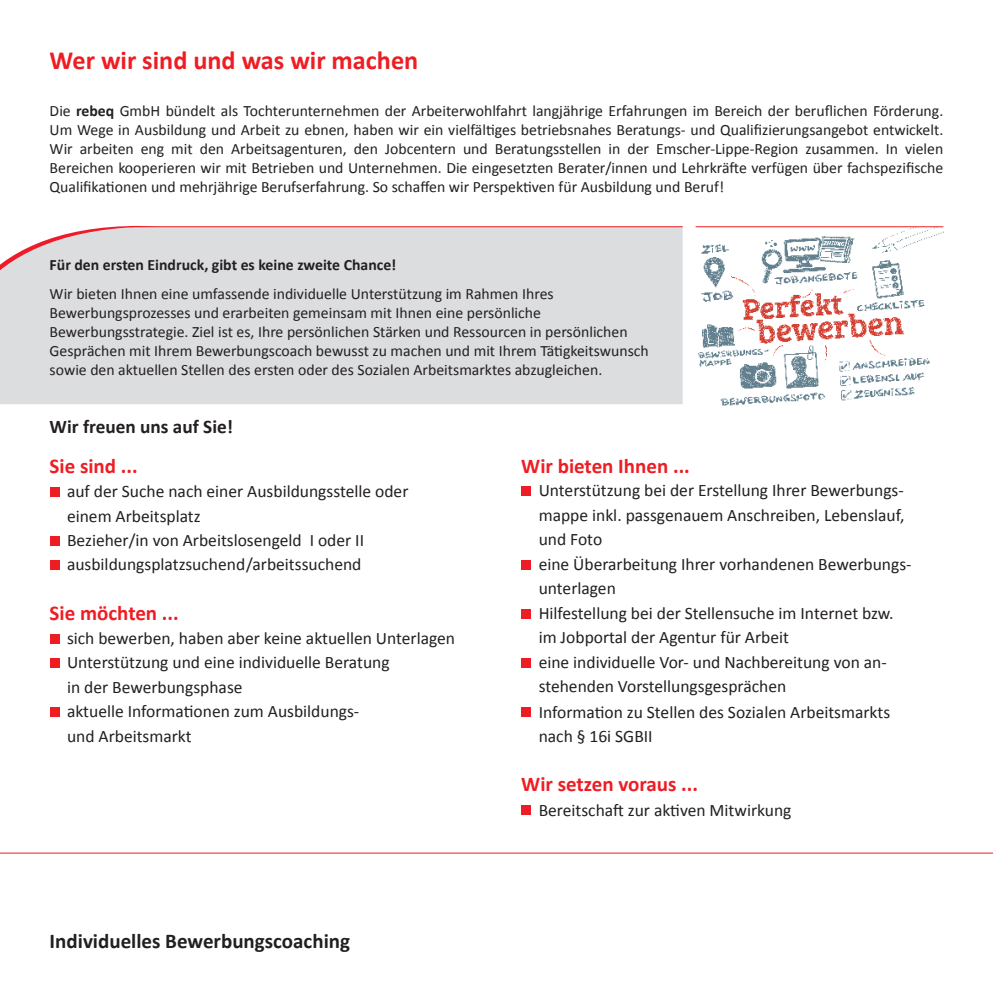
<style>
.page{position:relative;width:993px;height:993px;background:#fff}
.page>*{position:absolute;margin:0;border:0;box-sizing:border-box;transform-origin:0 0}
.t1{font:700 26.25px "Calibri";color:#ee1d23}
.t2{font:700 21px "Calibri";color:#ee1d23}
.t3{font:700 21px "Calibri";color:#231f20}
.t4{font:700 19.25px "Calibri";color:#231f20}
.t5{font:17.5px/24.5px "Calibri";color:#231f20}
.t6{font:15.75px/18.9px "Calibri";color:#231f20}
.t7{font:700 15.75px "Calibri";color:#231f20}
.s1{font-weight:700}
</style>
<div class="page">
<img style="left:695px;top:227px;width:248px;height:179px">
<img style="left:727px;top:273px;width:191px;height:89px">
<hr style="left:0;top:852px;width:992px;height:1px;background:#ee1d23">
<div style="left:0;top:227px;width:682px;height:177px;background:#dcdddf"></div>
<svg style="left:0;top:225px;width:160px;height:127px;background:#dfdbdd"></svg>
<hr style="left:129px;top:226px;width:553px;height:1px;background:#ee1d23">
<hr style="left:695px;top:226px;width:248px;height:1px;background:#ee1d23">
<div style="left:50px;top:487px;width:10px;height:10px;background:#ee1d23"></div>
<div style="left:50px;top:535px;width:10px;height:10px;background:#ee1d23"></div>
<div style="left:50px;top:560px;width:10px;height:10px;background:#ee1d23"></div>
<div style="left:50px;top:633px;width:10px;height:10px;background:#ee1d23"></div>
<div style="left:50px;top:658px;width:10px;height:10px;background:#ee1d23"></div>
<div style="left:50px;top:707px;width:10px;height:10px;background:#ee1d23"></div>
<div style="left:521px;top:486px;width:10px;height:10px;background:#ee1d23"></div>
<div style="left:521px;top:559px;width:10px;height:10px;background:#ee1d23"></div>
<div style="left:521px;top:608px;width:10px;height:10px;background:#ee1d23"></div>
<div style="left:521px;top:657px;width:10px;height:10px;background:#ee1d23"></div>
<div style="left:521px;top:706px;width:10px;height:10px;background:#ee1d23"></div>
<div style="left:521px;top:804px;width:10px;height:10px;background:#ee1d23"></div>
<h1 class="t1" style="left:50px;top:44px;width:370px">Wer wir sind und was wir machen</h1>
<p class="t6" style="left:50px;top:101px;width:894px;text-align:justify">Die <span class="s1">rebeq</span> GmbH bündelt als Tochterunternehmen der Arbeiterwohlfahrt langjährige Erfahrungen im Bereich der beruflichen Förderung.<br>Um Wege in Ausbildung und Arbeit zu ebnen, haben wir ein vielfältiges betriebsnahes Beratungs- und Qualifizierungsangebot entwickelt.<br>Wir arbeiten eng mit den Arbeitsagenturen, den Jobcentern und Beratungsstellen in der Emscher-Lippe-Region zusammen. In vielen Bereichen kooperieren wir mit Betrieben und Unternehmen. Die eingesetzten Berater/innen und Lehrkräfte verfügen über fachspezifische Qualifikationen und mehrjährige Berufserfahrung. So schaffen wir Perspektiven für Ausbildung und Beruf!</p>
<p class="t7" style="left:50px;top:255px;width:348px">Für den ersten Eindruck, gibt es keine zweite Chance!</p>
<p class="t6" style="left:50px;top:284px;width:600px">Wir bieten Ihnen eine umfassende individuelle Unterstützung im Rahmen Ihres Bewerbungsprozesses und erarbeiten gemeinsam mit Ihnen eine persönliche Bewerbungsstrategie. Ziel ist es, Ihre persönlichen Stärken und Ressourcen in persönlichen Gesprächen mit Ihrem Bewerbungscoach bewusst zu machen und mit Ihrem Tätigkeitswunsch sowie den aktuellen Stellen des ersten oder des Sozialen Arbeitsmarktes abzugleichen.</p>
<p class="t4" style="left:50px;top:414px;width:185px">Wir freuen uns auf Sie!</p>
<h2 class="t2" style="left:50px;top:452px;width:90px">Sie sind ...</h2>
<p class="t5" style="left:67px;top:479px;width:343px">auf der Suche nach einer Ausbildungsstelle oder einem Arbeitsplatz<br>Bezieher/in von Arbeitslosengeld I oder II ausbildungsplatzsuchend/arbeitssuchend</p>
<h2 class="t2" style="left:50px;top:599px;width:131px">Sie möchten ...</h2>
<p class="t5" style="left:67px;top:625px;width:389px">sich bewerben, haben aber keine aktuellen Unterlagen Unterstützung und eine individuelle Beratung<br>in der Bewerbungsphase<br>aktuelle Informationen zum Ausbildungs-<br>und Arbeitsmarkt</p>
<h2 class="t3" style="left:50px;top:927px;width:302px">Individuelles Bewerbungscoaching</h2>
<h2 class="t2" style="left:521px;top:452px;width:170px">Wir bieten Ihnen ...</h2>
<p class="t5" style="left:538px;top:478px;width:373px">Unterstützung bei der Erstellung Ihrer Bewerbungs&shy;mappe inkl. passgenauem Anschreiben, Lebenslauf, und Foto<br>eine Überarbeitung Ihrer vorhandenen Bewerbungs&shy;unterlagen<br>Hilfestellung bei der Stellensuche im Internet bzw. im Jobportal der Agentur für Arbeit<br>eine individuelle Vor- und Nachbereitung von an&shy;stehenden Vorstellungsgesprächen<br>Information zu Stellen des Sozialen Arbeitsmarkts nach § 16i SGBII</p>
<h2 class="t2" style="left:521px;top:770px;width:178px">Wir setzen voraus ...</h2>
<p class="t5" style="left:538px;top:797px;width:254px">Bereitschaft zur aktiven Mitwirkung</p>
</div>
